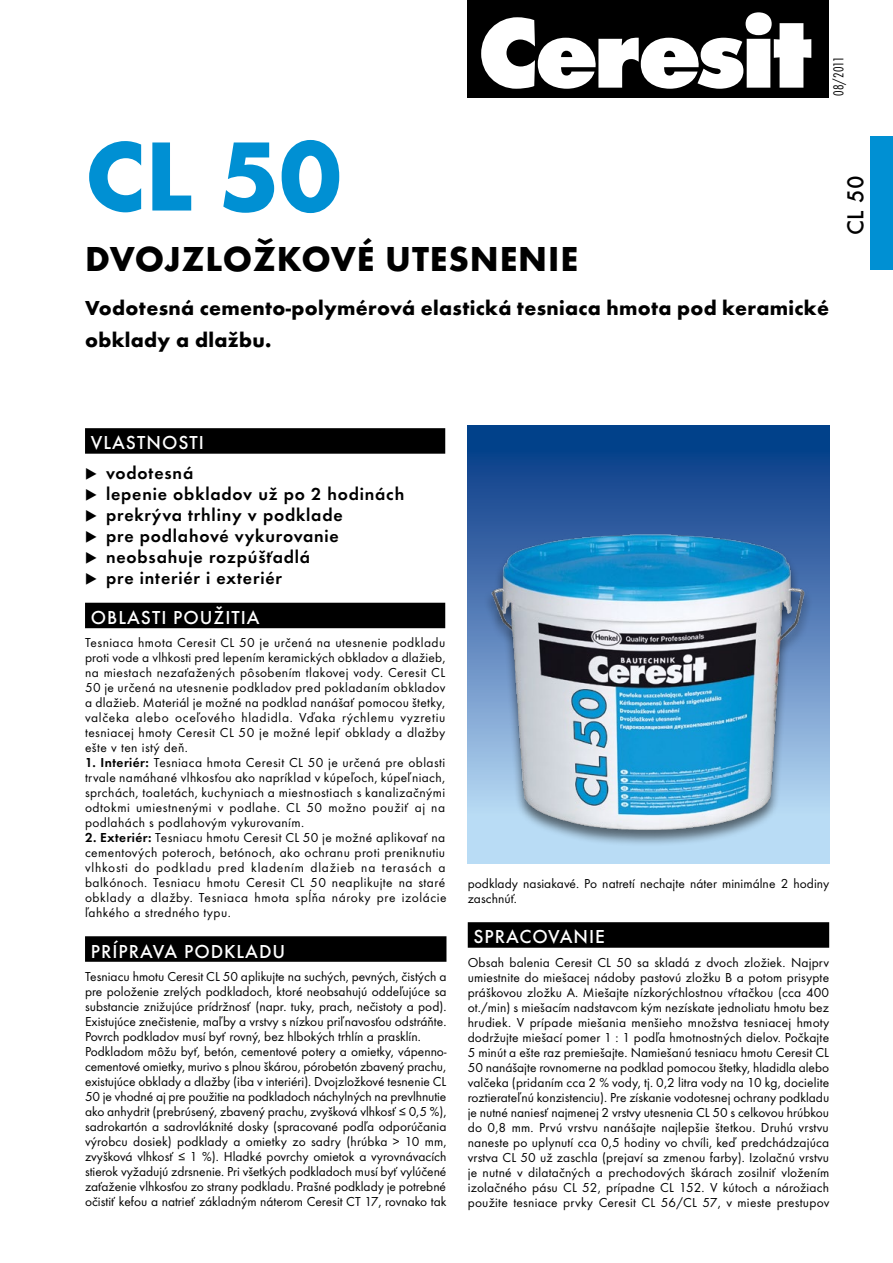
<style>
.page{position:relative;width:893px;height:1263px;background:#fff}
.page>*{position:absolute;margin:0;border:0;box-sizing:border-box;transform-origin:0 0}
.t1{font:700 102px "Futura TCE";color:#0090d3}
.t2{font:700 36px "Futura TCE";letter-spacing:.025em;color:#000}
.t3{font:500 24px "Futura TCE";color:#000}
.t4{font:700 21px/31.5px "Futura TCE";letter-spacing:.015em;color:#000}
.t5{font:500 19.5px "Futura TCE";letter-spacing:.05em;color:#fff}
.t6{font:600 18px/21px "Futura TCE";letter-spacing:.045em;color:#000}
.t7{font:300 condensed 15px "Futura TCE";letter-spacing:.01em;color:#000}
.t8{font:13.5px/15px "Futura TCE";color:#000;text-align:justify}
.s1{font-family:"European Pi Three";font-weight:400;font-size:15px}
.s2{font-weight:600}
</style>
<div class="page">
<div style="left:85px;top:428px;width:360px;height:26px;background:#000"></div>
<div style="left:85px;top:603px;width:360px;height:25px;background:#000"></div>
<div style="left:85px;top:936px;width:361px;height:26px;background:#000"></div>
<div style="left:468px;top:922px;width:361px;height:26px;background:#000"></div>
<svg style="left:468px;top:0;width:361px;height:98px"></svg>
<svg style="left:468px;top:425px;width:361px;height:438px"></svg>
<img style="left:468px;top:510px;width:361px;height:334px">
<div style="left:871px;top:136px;width:22px;height:134px;background:#0090d3"></div>
<p class="t7" style="left:830px;top:96px;width:41px;rotate:-90deg">08/2011</p>
<h1 class="t1" style="left:85px;top:113px;width:258px">CL 50</h1>
<h2 class="t2" style="left:85px;top:237px;width:494px">Dvojzložkové utesnenie</h2>
<h3 class="t4" style="left:85px;top:292px;width:746px">Vodotesná cemento-polymérová elastická tesniaca hmota pod keramické obklady a dlažbu.</h3>
<h3 class="t3" style="left:841px;top:235px;width:61px;rotate:-90deg">CL 50</h3>
<h3 class="t5" style="left:91px;top:431px;width:115px">VLASTNOSTI</h3>
<h3 class="t6" style="left:85px;top:462px;width:321px"><span class="s1">E</span> vodotesná<br><span class="s1">E</span> lepenie obkladov už po 2 hodinách<br><span class="s1">E</span> prekrýva trhliny v podklade<br><span class="s1">E</span> pre podlahové vykurovanie<br><span class="s1">E</span> neobsahuje rozpúšťadlá<br><span class="s1">E</span> pre interiér i exteriér</h3>
<h3 class="t5" style="left:91px;top:606px;width:170px">OBLASTI POUŽITIA</h3>
<p class="t8" style="left:85px;top:635px;width:362px">Tesniaca hmota Ceresit CL 50 je určená na utesnenie podkladu proti vode a vlhkosti pred lepením keramických obkladov a dlažieb, na miestach nezaťažených pôsobením tlakovej vody. Ceresit CL 50 je určená na utesnenie podkladov pred pokladaním obkladov a dlažieb. Materiál je možné na podklad nanášať pomocou štetky, valčeka alebo oceľového hladidla. Vďaka rýchlemu vyzretiu tesniacej hmoty Ceresit CL 50 je možné lepiť obklady a dlažby ešte v ten istý deň.</p>
<p class="t8" style="left:85px;top:755px;width:362px"><span class="s2">1. Interiér:</span> Tesniaca hmota Ceresit CL 50 je určená pre oblasti trvale namáhané vlhkosťou ako napríklad v kúpeľoch, kúpeľniach, sprchách, toaletách, kuchyniach a miestnostiach s kanalizačnými odtokmi umiestnenými v podlahe. CL 50 možno použiť aj na podlahách s podlahovým vykurovaním.</p>
<p class="t8" style="left:85px;top:830px;width:363px"><span class="s2">2. Exteriér:</span> Tesniacu hmotu Ceresit CL 50 je možné aplikovať na cementových poteroch, betónoch, ako ochranu proti preniknutiu vlhkosti do podkladu pred kladením dlažieb na terasách a balkónoch. Tesniacu hmotu Ceresit CL 50 neaplikujte na staré obklady a dlažby. Tesniaca hmota spĺňa nároky pre izolácie ľahkého a stredného typu.</p>
<h3 class="t5" style="left:91px;top:939px;width:196px">PRÍPRAVA PODKLADU</h3>
<p class="t8" style="left:85px;top:969px;width:363px;text-align:left">Tesniacu hmotu Ceresit CL 50 aplikujte na suchých, pevných, čistých a pre položenie zrelých podkladoch, ktoré neobsahujú oddeľujúce sa substancie znižujúce prídržnosť (napr. tuky, prach, nečistoty a pod).<br>Existujúce znečistenie, maľby a vrstvy s nízkou priľnavosťou odstráňte.<br>Povrch podkladov musí byť rovný, bez hlbokých trhlín a prasklín.<br>Podkladom môžu byť, betón, cementové potery a omietky, vápenno&shy;cementové omietky, murivo s plnou škárou, pórobetón zbavený prachu, existujúce obklady a dlažby (iba v interiéri). Dvojzložkové tesnenie CL 50 je vhodné aj pre použitie na podkladoch náchylných na prevlhnutie ako anhydrit (prebrúsený, zbavený prachu, zvyšková vlhkosť ≤ 0,5 %), sadrokartón a sadrovláknité dosky (spracované podľa odporúčania výrobcu dosiek) podklady a omietky zo sadry (hrúbka &gt; 10 mm, zvyšková vlhkosť ≤ 1 %). Hladké povrchy omietok a vyrovnávacích stierok vyžadujú zdrsnenie. Pri všetkých podkladoch musí byť vylúčené zaťaženie vlhkosťou zo strany podkladu. Prašné podklady je potrebné očistiť kefou a natrieť základným náterom Ceresit CT 17, rovnako tak</p>
<p class="t8" style="left:468px;top:876px;width:363px">podklady nasiakavé. Po natretí nechajte náter minimálne 2 hodiny zaschnúť.</p>
<h3 class="t5" style="left:474px;top:925px;width:133px">SPRACOVANIE</h3>
<p class="t8" style="left:468px;top:955px;width:363px">Obsah balenia Ceresit CL 50 sa skladá z dvoch zložiek. Najprv umiestnite do miešacej nádoby pastovú zložku B a potom prisypte práškovou zložku A. Miešajte nízkorýchlostnou vŕtačkou (cca 400 ot./min) s miešacím nadstavcom kým nezískate jednoliatu hmotu bez hrudiek. V prípade miešania menšieho množstva tesniacej hmoty dodržujte miešací pomer 1 : 1 podľa hmotnostných dielov. Počkajte 5 minút a ešte raz premiešajte. Namiešanú tesniacu hmotu Ceresit CL 50 nanášajte rovnomerne na podklad pomocou štetky, hladidla alebo valčeka (pridaním cca 2 % vody, tj. 0,2 litra vody na 10 kg, docielite roztierateľnú konzistenciu). Pre získanie vodotesnej ochrany podkladu je nutné naniesť najmenej 2 vrstvy utesnenia CL 50 s celkovou hrúbkou do 0,8 mm. Prvú vrstvu nanášajte najlepšie štetkou. Druhú vrstvu naneste po uplynutí cca 0,5 hodiny vo chvíli, keď predchádzajúca vrstva CL 50 už zaschla (prejaví sa zmenou farby). Izolačnú vrstvu je nutné v dilatačných a prechodových škárach zosilniť vložením izolačného pásu CL 52, prípadne CL 152. V kútoch a nárožiach použite tesniace prvky Ceresit CL 56/CL 57, v mieste prestupov</p>
</div>
